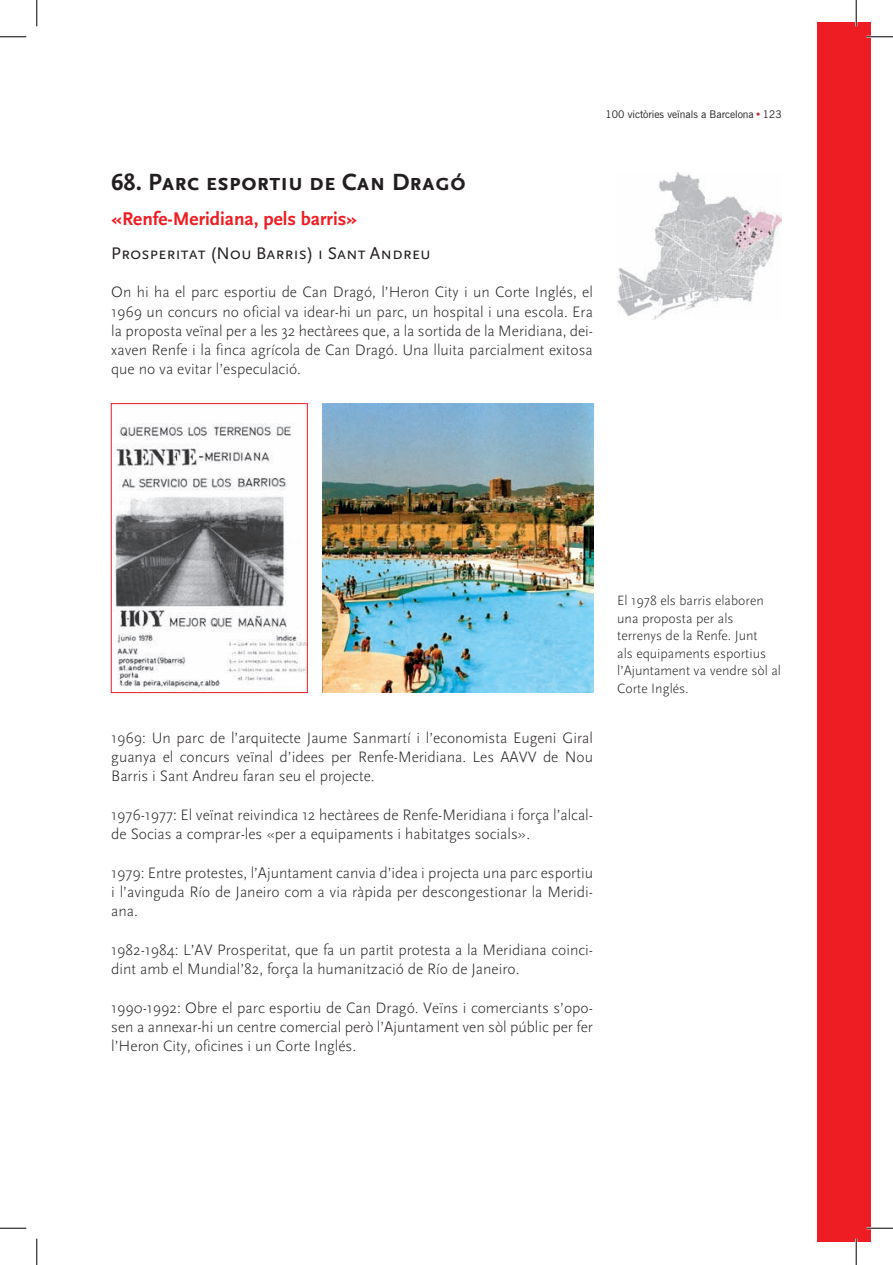
<style>
.page{position:relative;width:893px;height:1265px;background:#fff}
.page>*{position:absolute;margin:0;border:0;box-sizing:border-box;transform-origin:0 0}
.t1{font:700 24.5px "Scala Sans Caps";color:#231f20}
.t2{font:700 19.25px "Scala Sans";color:#ee1d23}
.t3{font:17.5px "Scala Sans Caps";color:#231f20}
.t4{font:300 15.75px/19.2px "Scala Sans";color:#231f20;text-align:justify}
.t5{font:300 14px/17.5px "Scala Sans";color:#231f20}
.t6{font:10.5px "News Gothic BT";color:#231f20}
.s1{color:#b7282e}
</style>
<div class="page">
<div style="left:817px;top:22px;width:53px;height:1218px;background:#ee1d23"></div>
<img style="left:115px;top:423px;width:190px;height:267px">
<div style="left:111px;top:403px;width:196px;height:289px;border:1px solid #ee1d23"></div>
<img style="left:322px;top:403px;width:270px;height:289px">
<img style="left:617px;top:172px;width:163px;height:147px">
<hr style="left:866px;top:36px;width:26px;height:2px;background:#fff">
<hr style="left:866px;top:1226px;width:26px;height:2px;background:#fff">
<hr style="left:854px;top:0;width:2px;height:26px;background:#fff">
<hr style="left:854px;top:1238px;width:2px;height:26px;background:#fff">
<svg style="left:0;top:36px;width:26px;height:1px"></svg>
<svg style="left:866px;top:36px;width:26px;height:1px"></svg>
<svg style="left:0;top:1227px;width:26px;height:1px"></svg>
<svg style="left:866px;top:1227px;width:26px;height:1px"></svg>
<svg style="left:36px;top:0;width:1px;height:26px"></svg>
<svg style="left:36px;top:1238px;width:1px;height:26px"></svg>
<svg style="left:855px;top:0;width:1px;height:26px"></svg>
<svg style="left:855px;top:1238px;width:1px;height:26px"></svg>
<p class="t6" style="left:605px;top:108px;width:177px">100 victòries veïnals a Barcelona <span class="s1">•</span> 123</p>
<h1 class="t1" style="left:111px;top:169px;width:356px">68. Parc esportiu de Can Dragó</h1>
<p class="t2" style="left:111px;top:208px;width:247px">«Renfe-Meridiana, pels barris»</p>
<p class="t3" style="left:111px;top:243px;width:321px">Prosperitat (Nou Barris) i Sant Andreu</p>
<p class="t4" style="left:111px;top:283px;width:483px">On hi ha el parc esportiu de Can Dragó, l’Heron City i un Corte Inglés, el 1969 un concurs no oficial va idear-hi un parc, un hospital i una escola. Era la proposta veïnal per a les 32 hectàrees que, a la sortida de la Meridiana, dei&shy;xaven Renfe i la finca agrícola de Can Dragó. Una lluita parcialment exitosa que no va evitar l’especulació.</p>
<p class="t4" style="left:111px;top:728px;width:483px">1969: Un parc de l’arquitecte Jaume Sanmartí i l’economista Eugeni Giral guanya el concurs veïnal d’idees per Renfe-Meridiana. Les AAVV de Nou Barris i Sant Andreu faran seu el projecte.</p>
<p class="t4" style="left:111px;top:805px;width:483px">1976-1977: El veïnat reivindica 12 hectàrees de Renfe-Meridiana i força l’alcal&shy;de Socias a comprar-les «per a equipaments i habitatges socials».</p>
<p class="t4" style="left:111px;top:863px;width:483px">1979: Entre protestes, l’Ajuntament canvia d’idea i projecta una parc esportiu i l’avinguda Río de Janeiro com a via ràpida per descongestionar la Meridi&shy;ana.</p>
<p class="t4" style="left:111px;top:940px;width:483px">1982-1984: L’AV Prosperitat, que fa un partit protesta a la Meridiana coinci&shy;dint amb el Mundial’82, força la humanització de Río de Janeiro.</p>
<p class="t4" style="left:111px;top:997px;width:483px">1990-1992: Obre el parc esportiu de Can Dragó. Veïns i comerciants s’opo&shy;sen a annexar-hi un centre comercial però l’Ajuntament ven sòl públic per fer l’Heron City, oficines i un Corte Inglés.</p>
<p class="t5" style="left:617px;top:592px;width:165px">El 1978 els barris elaboren una proposta per als terrenys de la Renfe. Junt<br>als equipaments esportius l’Ajuntament va vendre sòl al<br>Corte Inglés.</p>
</div>
